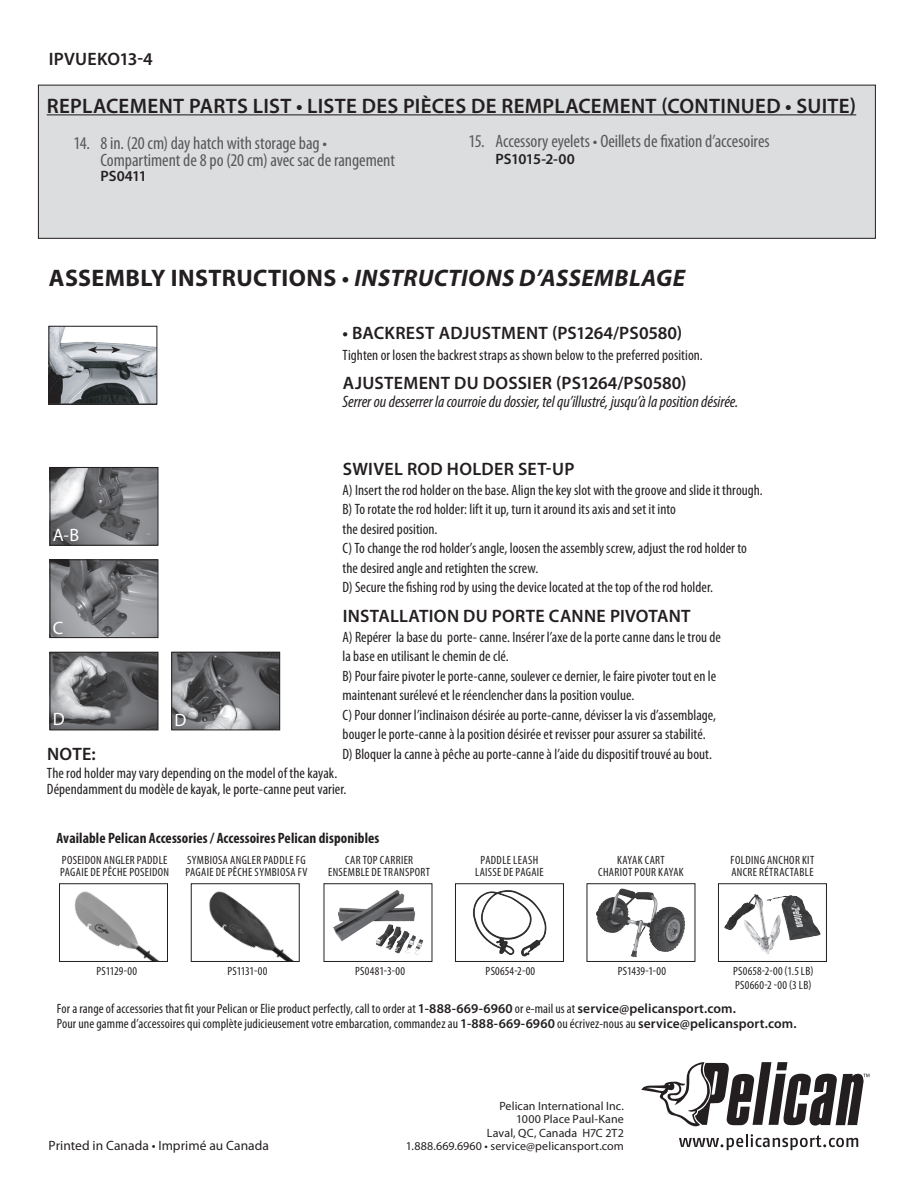
<style>
.page{position:relative;width:918px;height:1188px;background:#fff}
.page>*{position:absolute;margin:0;border:0;box-sizing:border-box;transform-origin:0 0}
.t1{font:italic 700 24px "Myriad Pro";letter-spacing:.02em;color:#231f20}
.t2{font:600 21px "Myriad Pro";letter-spacing:.015em;color:#231f20}
.t3{font:600 18px "Myriad Pro";letter-spacing:.015em;color:#231f20}
.t4{font:condensed 18px/16.5px "Myriad Pro";letter-spacing:-.005em;color:#57585a}
.t5{font:18px "Myriad Pro";color:#fff}
.t6{font:italic condensed 16.5px "Myriad Pro";letter-spacing:-.005em;color:#231f20}
.t7{font:condensed 15px/19.5px "Myriad Pro";letter-spacing:.005em;color:#231f20}
.t8{font:700 condensed 15px "Myriad Pro";letter-spacing:.005em;color:#231f20}
.t9{font:600 15px "Myriad Pro";letter-spacing:-.035em;color:#231f20}
.t10{font:condensed 13.5px/15px "Myriad Pro";letter-spacing:.005em;color:#231f20}
.t11{font:13.5px "Myriad Pro";color:#231f20}
.t12{font:condensed 12px/12px "Myriad Pro";letter-spacing:.03em;color:#231f20}
.t13{font:12px "Myriad Pro";letter-spacing:.01em;color:#231f20}
.t14{font:condensed 12px "Myriad Pro";letter-spacing:-.005em;color:#231f20}
.t15{font:condensed 12px "Myriad Pro";color:#231f20}
.t16{font:condensed 12px "Myriad Pro";letter-spacing:-.015em;color:#231f20}
.s1{font-style:normal}
.s2{font-weight:600;font-style:normal}
.s3{font-weight:600;font-stretch:normal}
</style>
<div class="page">
<svg style="left:641px;top:1062px;width:228px;height:64px"></svg>
<svg style="left:679px;top:1134px;width:179px;height:16px"></svg>
<img style="left:51px;top:328px;width:104px;height:74px">
<div style="left:49px;top:326px;width:108px;height:78px;border:1px solid #231f20"></div>
<svg style="left:88px;top:346px;width:33px;height:7px"></svg>
<img style="left:52px;top:654px;width:104px;height:74px">
<div style="left:50px;top:652px;width:108px;height:78px;border:1px solid #231f20"></div>
<img style="left:52px;top:469px;width:104px;height:75px">
<div style="left:50px;top:467px;width:108px;height:79px;border:1px solid #231f20"></div>
<img style="left:52px;top:562px;width:104px;height:74px">
<div style="left:50px;top:560px;width:108px;height:78px;border:1px solid #231f20"></div>
<img style="left:173px;top:654px;width:105px;height:74px">
<div style="left:171px;top:652px;width:109px;height:78px;border:1px solid #231f20"></div>
<div style="left:38px;top:85px;width:837px;height:153px;background:#dcdddf"></div>
<div style="left:38px;top:85px;width:838px;height:154px;border:1px solid #231f20"></div>
<hr style="left:47px;top:114px;width:809px;height:1px;background:#231f20">
<img style="left:333px;top:890px;width:91px;height:65px">
<div style="left:324px;top:883px;width:108px;height:79px;border:1px solid #231f20"></div>
<img style="left:473px;top:890px;width:74px;height:67px">
<div style="left:455px;top:883px;width:109px;height:79px;border:1px solid #231f20"></div>
<img style="left:596px;top:888px;width:90px;height:69px">
<div style="left:587px;top:883px;width:108px;height:79px;border:1px solid #231f20"></div>
<img style="left:724px;top:894px;width:97px;height:60px">
<div style="left:718px;top:883px;width:109px;height:79px;border:1px solid #231f20"></div>
<img style="left:74px;top:891px;width:84px;height:69px">
<div style="left:59px;top:883px;width:109px;height:79px;border:1px solid #231f20"></div>
<img style="left:209px;top:891px;width:84px;height:69px">
<div style="left:191px;top:883px;width:109px;height:79px;border:1px solid #231f20"></div>
<p class="t3" style="left:49px;top:47px;width:106px">IPVUEKO13-4</p>
<p class="t2" style="left:47px;top:92px;width:811px">REPLACEMENT PARTS LIST • LISTE DES PIÈCES DE REMPLACEMENT (CONTINUED • SUITE)</p>
<p class="t4" style="left:100px;top:135px;width:296px;text-indent:-27px">14. 8 in. (20 cm) day hatch with storage bag •<br>Compartiment de 8 po (20 cm) avec sac de rangement</p>
<p class="t9" style="left:100px;top:166px;width:48px">PS0411</p>
<p class="t4" style="left:469px;top:133px;width:303px">15. Accessory eyelets • Oeillets de fixation d’accesoires</p>
<p class="t9" style="left:496px;top:149px;width:81px">PS1015-2-00</p>
<p class="t1" style="left:49px;top:262px;width:638px"><span class="s1">ASSEMBLY INSTRUCTIONS</span> <span class="s2">•</span> INSTRUCTIONS D’ASSEMBLAGE</p>
<p class="t3" style="left:343px;top:322px;width:341px">• BACKREST ADJUSTMENT (PS1264/PS0580)</p>
<p class="t7" style="left:343px;top:345px;width:362px">Tighten or losen the backrest straps as shown below to the preferred position.</p>
<p class="t3" style="left:343px;top:371px;width:345px">AJUSTEMENT DU DOSSIER (PS1264/PS0580)</p>
<p class="t6" style="left:343px;top:391px;width:397px">Serrer ou desserrer la courroie du dossier, tel qu’illustré, jusqu’à la position désirée.</p>
<p class="t3" style="left:343px;top:458px;width:233px">SWIVEL ROD HOLDER SET-UP</p>
<p class="t7" style="left:343px;top:480px;width:422px">A) Insert the rod holder on the base. Align the key slot with the groove and slide it through.<br>B) To rotate the rod holder: lift it up, turn it around its axis and set it into<br>the desired position.<br>C) To change the rod holder’s angle, loosen the assembly screw, adjust the rod holder to the desired angle and retighten the screw.<br>D) Secure the fishing rod by using the device located at the top of the rod holder.</p>
<p class="t3" style="left:343px;top:605px;width:349px">INSTALLATION DU PORTE CANNE PIVOTANT</p>
<p class="t7" style="left:343px;top:627px;width:380px">A) Repérer la base du porte- canne. Insérer l’axe de la porte canne dans le trou de la base en utilisant le chemin de clé.<br>B) Pour faire pivoter le porte-canne, soulever ce dernier, le faire pivoter tout en le maintenant surélevé et le réenclencher dans la position voulue.<br>C) Pour donner l’inclinaison désirée au porte-canne, dévisser la vis d’assemblage, bouger le porte-canne à la position désirée et revisser pour assurer sa stabilité.<br>D) Bloquer la canne à pêche au porte-canne à l’aide du dispositif trouvé au bout.</p>
<p class="t5" style="left:53px;top:524px;width:28px">A-B</p>
<p class="t5" style="left:53px;top:616px;width:12px">C</p>
<p class="t5" style="left:53px;top:708px;width:13px">D</p>
<p class="t5" style="left:174px;top:709px;width:13px">D</p>
<p class="t3" style="left:47px;top:742px;width:50px">NOTE:</p>
<p class="t7" style="left:47px;top:765px;width:301px;line-height:16.5px">The rod holder may vary depending on the model of the kayak.<br>Dépendamment du modèle de kayak, le porte-canne peut varier.</p>
<p class="t8" style="left:57px;top:829px;width:324px">Available Pelican Accessories / Accessoires Pelican disponibles</p>
<p class="t12" style="left:328px;top:854px;width:104px;text-align:center">CAR TOP CARRIER<br>ENSEMBLE DE TRANSPORT</p>
<p class="t12" style="left:475px;top:854px;width:70px;text-align:center">PADDLE LEASH<br>LAISSE DE PAGAIE</p>
<p class="t12" style="left:598px;top:854px;width:87px;text-align:center">KAYAK CART<br>CHARIOT POUR KAYAK</p>
<p class="t12" style="left:60px;top:854px;width:111px">POSEIDON ANGLER PADDLE<br>PAGAIE DE PÊCHE POSEIDON</p>
<p class="t12" style="left:185px;top:854px;width:124px">SYMBIOSA ANGLER PADDLE FG<br>PAGAIE DE PÊCHE SYMBIOSA FV</p>
<p class="t12" style="left:731px;top:854px;width:85px">FOLDING ANCHOR KIT<br>ANCRE RÉTRACTABLE</p>
<p class="t15" style="left:96px;top:964px;width:42px">PS1129-00</p>
<p class="t12" style="left:355px;top:965px;width:51px">PS0481-3-00</p>
<p class="t12" style="left:485px;top:965px;width:51px">PS0654-2-00</p>
<p class="t14" style="left:618px;top:964px;width:50px">PS1439-1-00</p>
<p class="t12" style="left:733px;top:964px;width:82px;line-height:14.4px">PS0658-2-00 (1.5 LB)<br>PS0660-2 -00 (3 LB)</p>
<p class="t16" style="left:227px;top:964px;width:41px">PS1131-00</p>
<p class="t10" style="left:57px;top:1001px;width:741px">For a range of accessories that fit your Pelican or Elie product perfectly, call to order at <span class="s3">1-888-669-6960</span> or e-mail us at <span class="s3">service@pelicansport.com.<br></span>Pour une gamme d’accessoires qui complète judicieusement votre embarcation, commandez au <span class="s3">1-888-669-6960</span> ou écrivez-nous au <span class="s3">service@pelicansport.com.</span></p>
<p class="t13" style="left:499px;top:1098px;width:126px">Pelican International Inc.</p>
<p class="t13" style="left:516px;top:1112px;width:109px">1000 Place Paul-Kane</p>
<p class="t13" style="left:487px;top:1125px;width:139px">Laval, QC, Canada H7C 2T2</p>
<p class="t11" style="left:49px;top:1137px;width:222px">Printed in Canada • Imprimé au Canada</p>
<p class="t13" style="left:406px;top:1139px;width:220px">1.888.669.6960 • service@pelicansport.com</p>
</div>
